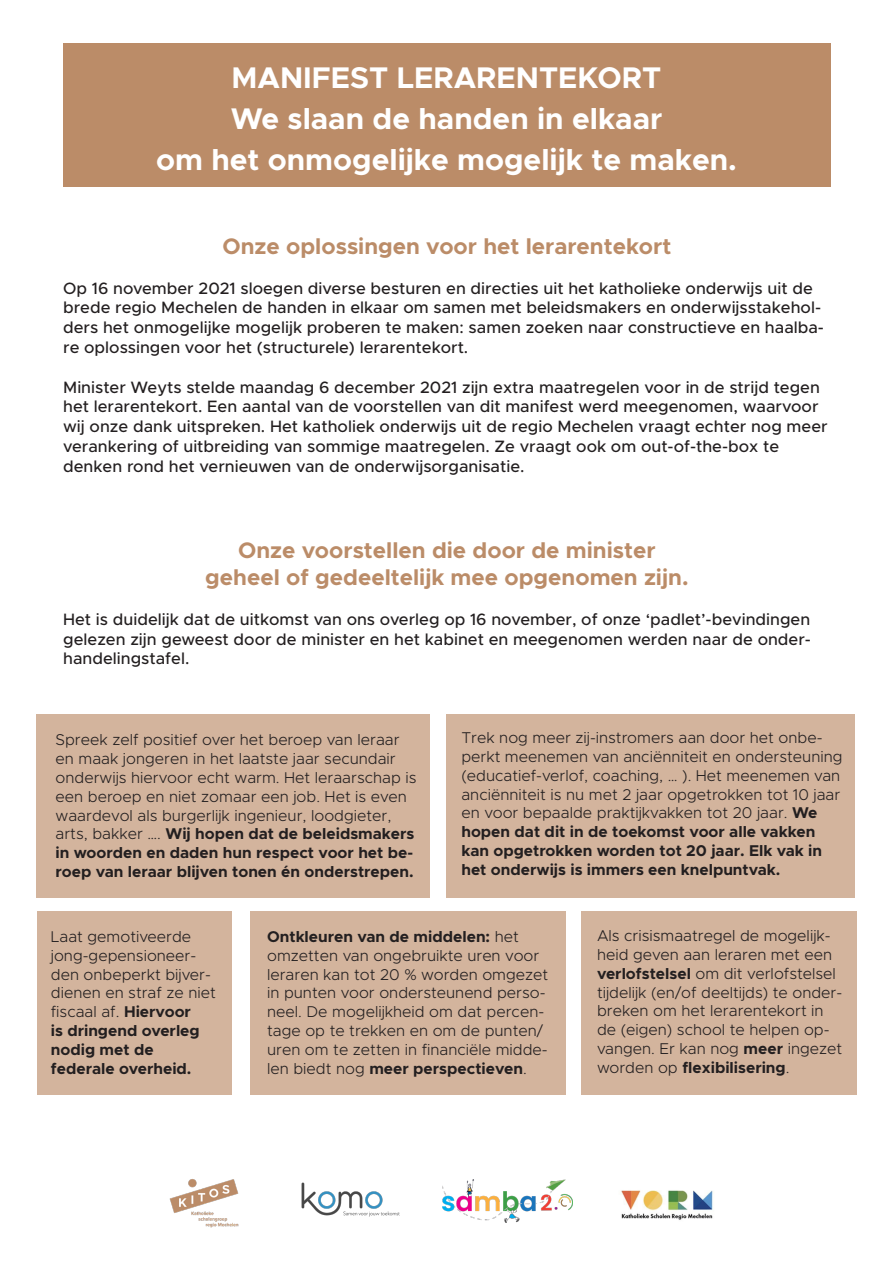
<style>
.page{position:relative;width:893px;height:1263px;background:#fff}
.page>*{position:absolute;margin:0;border:0;box-sizing:border-box;transform-origin:0 0}
.t1{font:700 30px/40.5px "Metropolis";color:#fff}
.Alineastijl_1{font:700 22.5px/27px "Metropolis";color:#bb8c68;text-align:center}
.t2{font:500 16.5px/19.8px "Metropolis";color:#231f20}
.t3{font:300 15.6px/18.8px "Metropolis";color:#231f20}
.s1{font-weight:700}
</style>
<div class="page">
<div style="left:63px;top:44px;width:768px;height:143px;background:#bb8c68"></div>
<img style="left:169px;top:1179px;width:70px;height:49px">
<img style="left:620px;top:1190px;width:93px;height:30px">
<img style="left:301px;top:1182px;width:99px;height:35px">
<img style="left:442px;top:1179px;width:130px;height:44px">
<div style="left:37px;top:911px;width:195px;height:183px;background:#d3b49d"></div>
<div style="left:446px;top:714px;width:409px;height:183px;background:#d3b49d"></div>
<div style="left:582px;top:911px;width:275px;height:183px;background:#d3b49d"></div>
<div style="left:250px;top:911px;width:316px;height:183px;background:#d3b49d"></div>
<div style="left:37px;top:714px;width:393px;height:183px;background:#d3b49d"></div>
<p class="t1" style="left:231px;top:58px;width:433px">MANIFEST LERARENTEKORT<br>We slaan de handen in elkaar</p>
<p class="t1" style="left:156px;top:139px;width:582px">om het onmogelijke mogelijk te maken.</p>
<p class="Alineastijl_1" style="left:222px;top:233px;width:450px">Onze oplossingen voor het lerarentekort</p>
<p class="t2" style="left:63px;top:278px;width:762px">Op 16 november 2021 sloegen diverse besturen en directies uit het katholieke onderwijs uit de brede regio Mechelen de handen in elkaar om samen met beleidsmakers en onderwijsstakehol&shy;ders het onmogelijke mogelijk proberen te maken: samen zoeken naar constructieve en haalba&shy;re oplossingen voor het (structurele) lerarentekort.</p>
<p class="t2" style="left:63px;top:377px;width:766px">Minister Weyts stelde maandag 6 december 2021 zijn extra maatregelen voor in de strijd tegen het lerarentekort. Een aantal van de voorstellen van dit manifest werd meegenomen, waarvoor wij onze dank uitspreken. Het katholiek onderwijs uit de regio Mechelen vraagt echter nog meer verankering of uitbreiding van sommige maatregelen. Ze vraagt ook om out-of-the-box te denken rond het vernieuwen van de onderwijsorganisatie.</p>
<p class="Alineastijl_1" style="left:205px;top:537px;width:485px">Onze voorstellen die door de minister geheel of gedeeltelijk mee opgenomen zijn.</p>
<p class="t2" style="left:63px;top:609px;width:749px;text-align:justify">Het is duidelijk dat de uitkomst van ons overleg op 16 november, of onze ‘padlet’-bevindingen gelezen zijn geweest door de minister en het kabinet en meegenomen werden naar de onder&shy;handelingstafel.</p>
<p class="t3" style="left:56px;top:731px;width:362px">Spreek zelf positief over het beroep van leraar en maak jongeren in het laatste jaar secundair onderwijs hiervoor echt warm. Het leraarschap is een beroep en niet zomaar een job. Het is even waardevol als burgerlijk ingenieur, loodgieter, arts, bakker …. <span class="s1">Wij hopen dat de beleidsmakers in woorden en daden hun respect voor het be&shy;roep van leraar blijven tonen én onderstrepen.</span></p>
<p class="t3" style="left:461px;top:728px;width:383px">Trek nog meer zij-instromers aan door het onbe&shy;perkt meenemen van anciënniteit en ondersteuning (educatief-verlof, coaching, … ). Het meenemen van anciënniteit is nu met 2 jaar opgetrokken tot 10 jaar en voor bepaalde praktijkvakken tot 20 jaar. <span class="s1">We hopen dat dit in de toekomst voor alle vakken kan opgetrokken worden tot 20 jaar. Elk vak in het onderwijs is immers een knelpuntvak.</span></p>
<p class="t3" style="left:51px;top:927px;width:167px">Laat gemotiveerde jong-gepensioneer&shy;den onbeperkt bijver&shy;dienen en straf ze niet fiscaal af. <span class="s1">Hiervoor<br>is dringend overleg nodig met de federale overheid.</span></p>
<p class="t3" style="left:267px;top:927px;width:283px"><span class="s1">Ontkleuren van de middelen:</span> het omzetten van ongebruikte uren voor leraren kan tot 20 % worden omgezet in punten voor ondersteunend perso&shy;neel. De mogelijkheid om dat percen&shy;tage op te trekken en om de punten/ uren om te zetten in financiële midde&shy;len biedt nog <span class="s1">meer perspectieven</span>.</p>
<p class="t3" style="left:597px;top:926px;width:247px">Als crisismaatregel de mogelijk&shy;heid geven aan leraren met een <span class="s1">verlofstelsel</span> om dit verlofstelsel tijdelijk (en/of deeltijds) te onder&shy;breken om het lerarentekort in de (eigen) school te helpen op&shy;vangen. Er kan nog <span class="s1">meer</span> ingezet worden op <span class="s1">flexibilisering</span>.</p>
</div>
